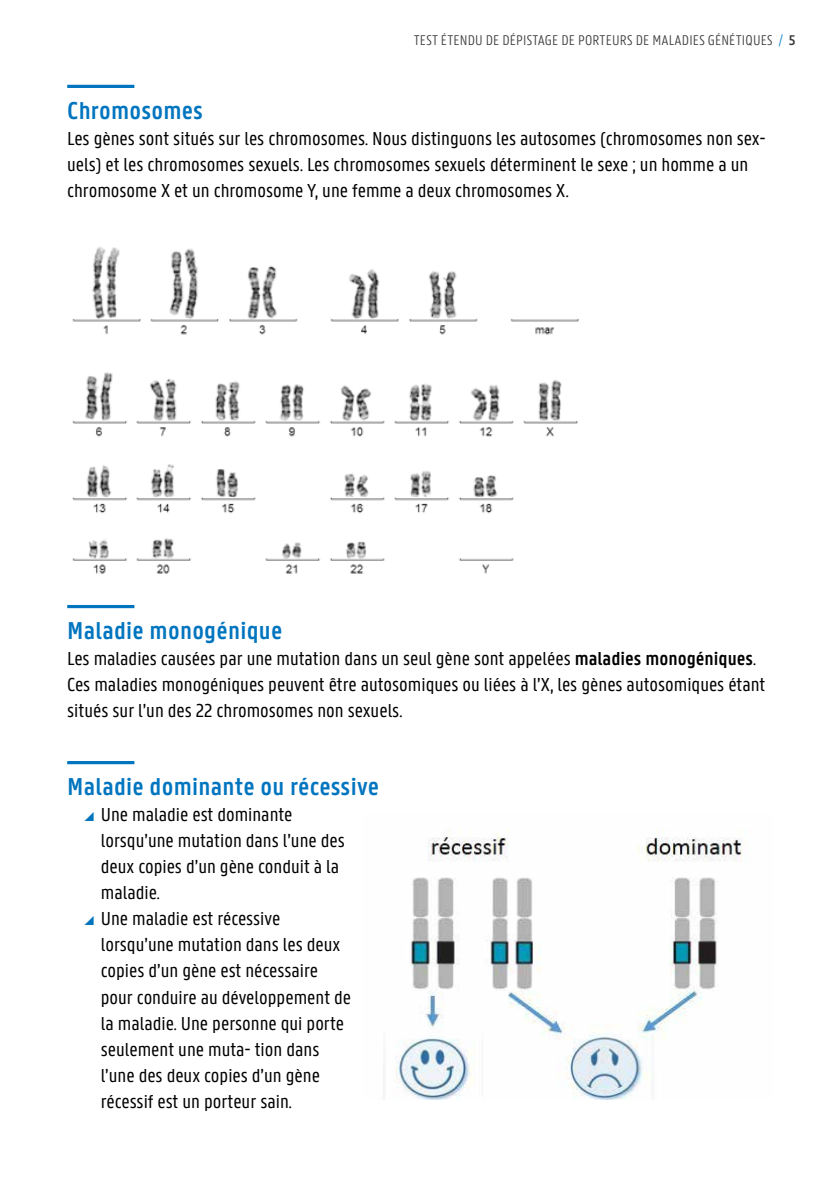
<style>
.page{position:relative;width:840px;height:1191px;background:#fff}
.page>*{position:absolute;margin:0;border:0;box-sizing:border-box;transform-origin:0 0}
.t1{font:600 26px "U Gent Panno Text";letter-spacing:.01em;color:#0075bf}
.t2{font:20px/26px "U Gent Panno Text";color:#000}
.t3{font:300 15px "U Gent Panno Text";letter-spacing:.015em;color:#3c3c3b}
.s1{color:#0080c6}
.s2{font-weight:600}
</style>
<div class="page">
<hr style="left:67px;top:85px;width:67px;height:3px;background:#0075bf">
<hr style="left:67px;top:605px;width:67px;height:3px;background:#0075bf">
<hr style="left:67px;top:761px;width:67px;height:3px;background:#0075bf">
<img style="left:72px;top:246px;width:508px;height:328px">
<img style="left:383px;top:834px;width:360px;height:265px">
<p class="t3" style="left:414px;top:31px;width:383px">TEST ÉTENDU DE DÉPISTAGE DE PORTEURS DE MALADIES GÉNÉTIQUES <span class="s1">/</span> <span class="s2">5</span></p>
<h1 class="t1" style="left:67px;top:95px;width:137px">Chromosomes</h1>
<p class="t2" style="left:67px;top:125px;width:699px">Les gènes sont situés sur les chromosomes. Nous distinguons les autosomes (chromosomes non sex&shy;uels) et les chromosomes sexuels. Les chromosomes sexuels déterminent le sexe ; un homme a un chromosome X et un chromosome Y, une femme a deux chromosomes X.</p>
<h1 class="t1" style="left:67px;top:615px;width:216px">Maladie monogénique</h1>
<p class="t2" style="left:67px;top:645px;width:699px">Les maladies causées par une mutation dans un seul gène sont appelées <span class="s2">maladies monogéniques</span>.<br>Ces maladies monogéniques peuvent être autosomiques ou liées à l’X, les gènes autosomiques étant situés sur l’un des 22 chromosomes non sexuels.</p>
<h1 class="t1" style="left:67px;top:771px;width:313px">Maladie dominante ou récessive</h1>
<p class="t2" style="left:101px;top:801px;width:252px">Une maladie est dominante lorsqu’une mutation dans l’une des deux copies d’un gène conduit à la maladie.<br>Une maladie est récessive lorsqu’une mutation dans les deux copies d’un gène est nécessaire pour conduire au développement de la maladie. Une personne qui porte seulement une muta- tion dans l’une des deux copies d’un gène récessif est un porteur sain.</p>
</div>
